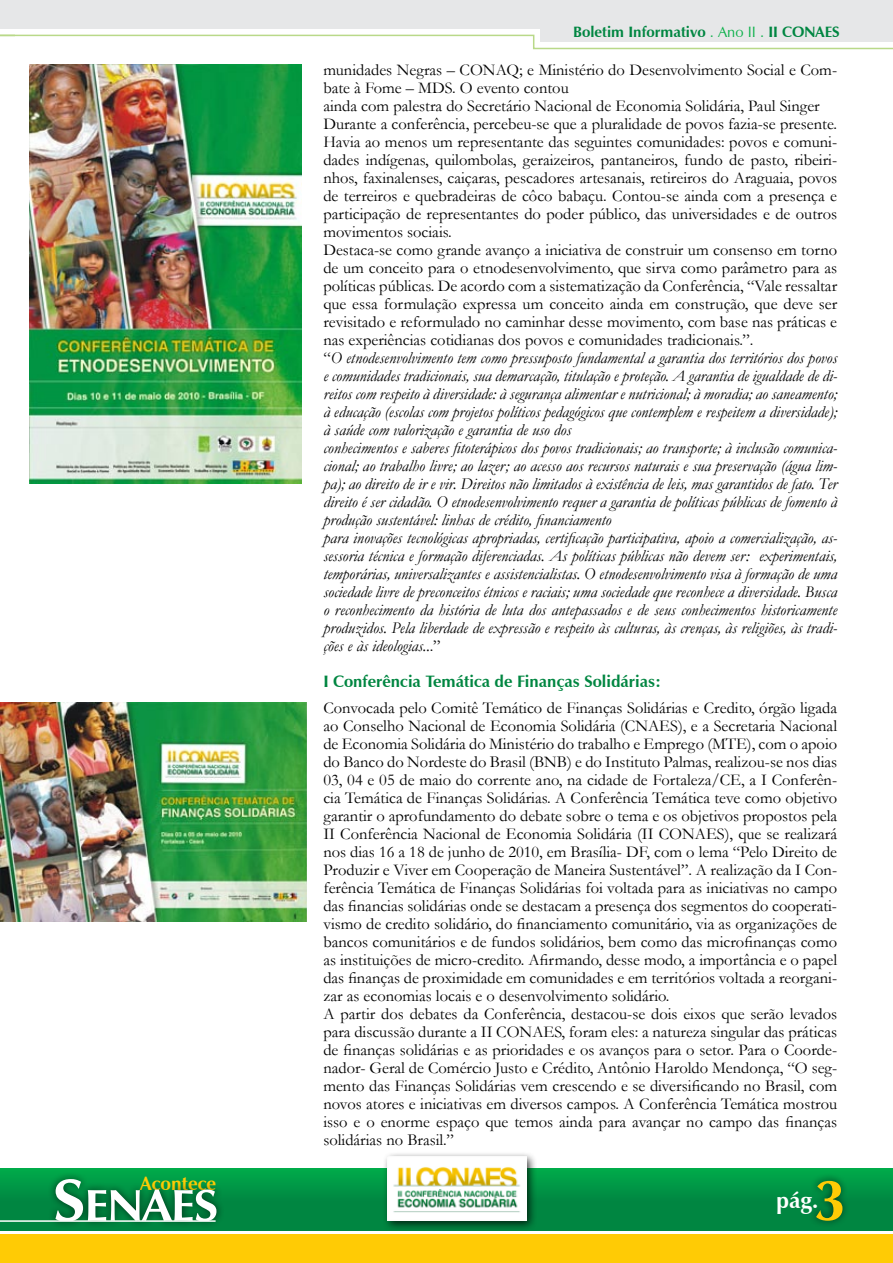
<style>
.page{position:relative;width:893px;height:1263px;background:#fff}
.page>*{position:absolute;margin:0;border:0;box-sizing:border-box;transform-origin:0 0}
.t1{font:700 58.5px "Zapf Humanist 601 BT";color:#ffcb05}
.t2{font:700 22.5px "Zapf Humanist 601 BT";color:#fff}
.t3{font:700 18.9px "Zapf Humanist 601 BT";color:#ffcb05}
.t4{font:italic 16.5px/18px "Garamond";color:#000}
.t5{font:16.5px/18px "Garamond";color:#000}
.t6{font:700 16.5px "Zapf Humanist 601 BT";color:#008641}
.t7{font:700 15px "Zapf Humanist 601 BT";color:#008641}
.s1{font-weight:400;color:#0db14b}
.s2{font-style:normal}
</style>
<div class="page">
<svg style="left:0;top:0;width:1px;height:28px"></svg>
<div style="left:0;top:1234px;width:893px;height:29px;background:#ffcb05"></div>
<div style="left:0;top:1169px;width:893px;height:62px;background:linear-gradient(to bottom,#00a248,#007e3f)"></div>
<div style="left:47px;top:1171px;width:184px;height:64px;background:#000;opacity:.6"></div>
<svg style="left:55px;top:1179px;width:161px;height:41px"></svg>
<hr style="left:0;top:1220px;width:216px;height:2px;background:#fff">
<div style="left:808px;top:1172px;width:85px;height:91px;background:#000;opacity:.6"></div>
<svg style="left:0;top:34px;width:893px;height:16px"></svg>
<div style="left:1px;top:0;width:562px;height:28px;background:#e6e7e8"></div>
<div style="left:540px;top:0;width:353px;height:42px;background:#e6e7e8"></div>
<div style="left:382px;top:1151px;width:162px;height:87px;background:#000;opacity:.75"></div>
<img style="left:388px;top:1156px;width:138px;height:64px">
<img style="left:29px;top:64px;width:273px;height:420px">
<img style="left:0;top:702px;width:307px;height:219px">
<p class="t3" style="left:140px;top:1172px;width:78px">Acontece</p>
<p class="t7" style="left:573px;top:23px;width:268px">Boletim Informativo <span class="s1">. Ano II .</span> II CONAES</p>
<p class="t4" style="left:323px;top:60px;width:515px"><span class="s2">munidades Negras – CONAQ; e Ministério do Desenvolvimento Social e Com&shy;bate à Fome – MDS. O evento contou<br>ainda com palestra do Secretário Nacional de Economia Solidária, Paul Singer Durante a conferência, percebeu-se que a pluralidade de povos fazia-se presente.<br>Havia ao menos um representante das seguintes comunidades: povos e comuni&shy;dades indígenas, quilombolas, geraizeiros, pantaneiros, fundo de pasto, ribeiri&shy;nhos, faxinalenses, caiçaras, pescadores artesanais, retireiros do Araguaia, povos de terreiros e quebradeiras de côco babaçu. Contou-se ainda com a presença e participação de representantes do poder público, das universidades e de outros movimentos sociais.<br>Destaca-se como grande avanço a iniciativa de construir um consenso em torno de um conceito para o etnodesenvolvimento, que sirva como parâmetro para as políticas públicas. De acordo com a sistematização da Conferência, “Vale ressaltar que essa formulação expressa um conceito ainda em construção, que deve ser revisitado e reformulado no caminhar desse movimento, com base nas práticas e nas experiências cotidianas dos povos e comunidades tradicionais.”.<br>“</span>O etnodesenvolvimento tem como pressuposto fundamental a garantia dos territórios dos povos e comunidades tradicionais, sua demarcação, titulação e proteção. A garantia de igualdade de di&shy;reitos com respeito à diversidade: à segurança alimentar e nutricional; à moradia; ao saneamento; à educação (escolas com projetos políticos pedagógicos que contemplem e respeitem a diversidade); à saúde com valorização e garantia de uso dos<br>conhecimentos e saberes fitoterápicos dos povos tradicionais; ao transporte; à inclusão comunica&shy;cional; ao trabalho livre; ao lazer; ao acesso aos recursos naturais e sua preservação (água lim&shy;pa); ao direito de ir e vir. Direitos não limitados à existência de leis, mas garantidos de fato. Ter direito é ser cidadão. O etnodesenvolvimento requer a garantia de políticas públicas de fomento à produção sustentável: linhas de crédito, financiamento<br>para inovações tecnológicas apropriadas, certificação participativa, apoio a comercialização, as&shy;sessoria técnica e formação diferenciadas. As políticas públicas não devem ser: experimentais, temporárias, universalizantes e assistencialistas. O etnodesenvolvimento visa à formação de uma sociedade livre de preconceitos étnicos e raciais; uma sociedade que reconhece a diversidade. Busca o reconhecimento da história de luta dos antepassados e de seus conhecimentos historicamente produzidos. Pela liberdade de expressão e respeito às culturas, às crenças, às religiões, às tradi&shy;ções e às ideologias..<span class="s2">.”</span></p>
<p class="t6" style="left:323px;top:671px;width:339px">I Conferência Temática de Finanças Solidárias:</p>
<p class="t5" style="left:323px;top:698px;width:515px">Convocada pelo Comitê Temático de Finanças Solidárias e Credito, órgão ligada ao Conselho Nacional de Economia Solidária (CNAES), e a Secretaria Nacional de Economia Solidária do Ministério do trabalho e Emprego (MTE), com o apoio do Banco do Nordeste do Brasil (BNB) e do Instituto Palmas, realizou-se nos dias 03, 04 e 05 de maio do corrente ano, na cidade de Fortaleza/CE, a I Conferên&shy;cia Temática de Finanças Solidárias. A Conferência Temática teve como objetivo garantir o aprofundamento do debate sobre o tema e os objetivos propostos pela II Conferência Nacional de Economia Solidária (II CONAES), que se realizará nos dias 16 a 18 de junho de 2010, em Brasília- DF, com o lema “Pelo Direito de Produzir e Viver em Cooperação de Maneira Sustentável”. A realização da I Con&shy;ferência Temática de Finanças Solidárias foi voltada para as iniciativas no campo das financias solidárias onde se destacam a presença dos segmentos do cooperati&shy;vismo de credito solidário, do financiamento comunitário, via as organizações de bancos comunitários e de fundos solidários, bem como das microfinanças como as instituições de micro-credito. Afirmando, desse modo, a importância e o papel das finanças de proximidade em comunidades e em territórios voltada a reorgani&shy;zar as economias locais e o desenvolvimento solidário.<br>A partir dos debates da Conferência, destacou-se dois eixos que serão levados para discussão durante a II CONAES, foram eles: a natureza singular das práticas de finanças solidárias e as prioridades e os avanços para o setor. Para o Coorde&shy;nador- Geral de Comércio Justo e Crédito, Antônio Haroldo Mendonça, “O seg&shy;mento das Finanças Solidárias vem crescendo e se diversificando no Brasil, com novos atores e iniciativas em diversos campos. A Conferência Temática mostrou isso e o enorme espaço que temos ainda para avançar no campo das finanças solidárias no Brasil.”</p>
<h2 class="t2" style="left:776px;top:1187px;width:44px">pág.</h2>
<h1 class="t1" style="left:814px;top:1163px;width:34px">3</h1>
</div>
